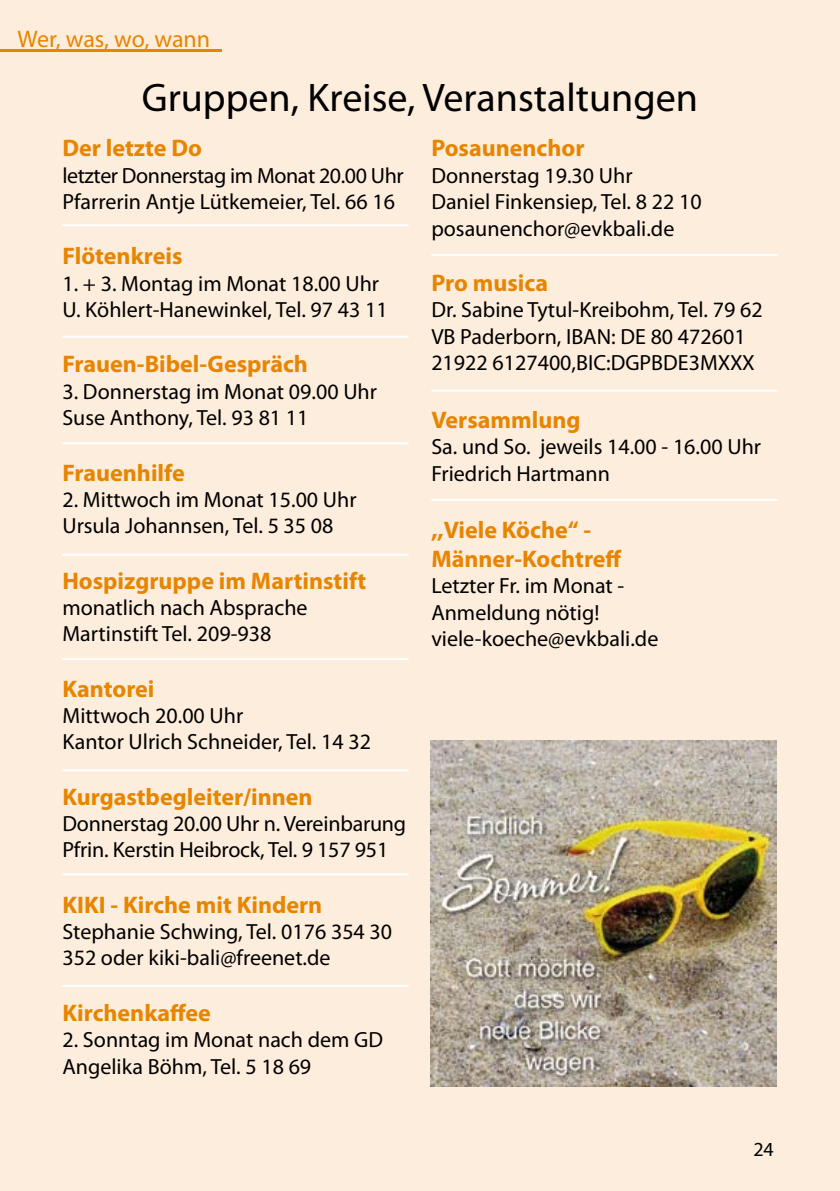
<style>
.page{position:relative;width:840px;height:1191px;background:#fff}
.page>*{position:absolute;margin:0;border:0;box-sizing:border-box;transform-origin:0 0}
.t1{font:40px "Myriad Pro";color:#000}
.t2{font:700 24px/28.8px "Myriad Pro";color:#e78500}
.t3{font:24px "Myriad Pro";color:#e78500}
.t4{font:22px/26.4px "Myriad Pro";color:#000}
.t5{font:20px "Myriad Pro";color:#000}
</style>
<div class="page">
<div style="left:0;top:0;width:839px;height:1191px;background:#fdeddc"></div>
<hr style="left:62px;top:224px;width:346px;height:2px;background:#fff">
<hr style="left:62px;top:336px;width:346px;height:2px;background:#fff">
<hr style="left:62px;top:442px;width:346px;height:2px;background:#fff">
<hr style="left:62px;top:554px;width:346px;height:2px;background:#fff">
<hr style="left:62px;top:658px;width:346px;height:2px;background:#fff">
<hr style="left:62px;top:769px;width:346px;height:2px;background:#fff">
<hr style="left:62px;top:873px;width:346px;height:2px;background:#fff">
<hr style="left:62px;top:984px;width:346px;height:2px;background:#fff">
<hr style="left:431px;top:254px;width:346px;height:2px;background:#fff">
<hr style="left:431px;top:390px;width:346px;height:2px;background:#fff">
<hr style="left:431px;top:499px;width:346px;height:2px;background:#fff">
<hr style="left:0;top:49px;width:221px;height:2px;background:#e78500">
<img style="left:430px;top:740px;width:346px;height:346px">
<p class="t3" style="left:18px;top:24px;width:194px">Wer, was, wo, wann</p>
<h1 class="t1" style="left:142px;top:73px;width:557px">Gruppen, Kreise, Veranstaltungen</h1>
<p class="t2" style="left:431px;top:133px;width:154px">Posaunenchor</p>
<p class="t4" style="left:431px;top:162px;width:272px">Donnerstag 19.30 Uhr<br>Daniel Finkensiep, Tel. 8 22 10 posaunenchor@evkbali.de</p>
<p class="t2" style="left:431px;top:267px;width:118px">Pro musica</p>
<p class="t4" style="left:431px;top:296px;width:332px">Dr. Sabine Tytul-Kreibohm, Tel. 79 62<br>VB Paderborn, IBAN: DE 80 472601<br>21922 6127400,BIC:DGPBDE3MXXX</p>
<p class="t2" style="left:431px;top:404px;width:151px">Versammlung</p>
<p class="t4" style="left:431px;top:433px;width:331px">Sa. und So. jeweils 14.00 - 16.00 Uhr<br>Friedrich Hartmann</p>
<p class="t2" style="left:62px;top:133px;width:141px">Der letzte Do</p>
<p class="t4" style="left:62px;top:162px;width:342px">letzter Donnerstag im Monat 20.00 Uhr<br>Pfarrerin Antje Lütkemeier, Tel. 66 16</p>
<p class="t2" style="left:62px;top:241px;width:122px">Flötenkreis</p>
<p class="t4" style="left:62px;top:270px;width:326px">1. + 3. Montag im Monat 18.00 Uhr<br>U. Köhlert-Hanewinkel, Tel. 97 43 11</p>
<p class="t2" style="left:62px;top:349px;width:247px">Frauen-Bibel-Gespräch</p>
<p class="t4" style="left:62px;top:378px;width:316px">3. Donnerstag im Monat 09.00 Uhr<br>Suse Anthony, Tel. 93 81 11</p>
<p class="t2" style="left:62px;top:457px;width:124px">Frauenhilfe</p>
<p class="t4" style="left:62px;top:486px;width:295px">2. Mittwoch im Monat 15.00 Uhr<br>Ursula Johannsen, Tel. 5 35 08</p>
<p class="t2" style="left:62px;top:565px;width:305px">Hospizgruppe im Martinstift</p>
<p class="t4" style="left:62px;top:594px;width:246px">monatlich nach Absprache<br>Martinstift Tel. 209-938</p>
<p class="t2" style="left:62px;top:673px;width:94px">Kantorei</p>
<p class="t4" style="left:62px;top:702px;width:310px">Mittwoch 20.00 Uhr<br>Kantor Ulrich Schneider, Tel. 14 32</p>
<p class="t2" style="left:62px;top:781px;width:251px">Kurgastbegleiter/innen</p>
<p class="t4" style="left:62px;top:810px;width:345px">Donnerstag 20.00 Uhr n. Vereinbarung<br>Pfrin. Kerstin Heibrock, Tel. 9 157 951</p>
<p class="t2" style="left:62px;top:889px;width:261px">KIKI - Kirche mit Kindern</p>
<p class="t4" style="left:62px;top:918px;width:331px">Stephanie Schwing, Tel. 0176 354 30<br>352 oder kiki-bali@freenet.de</p>
<p class="t2" style="left:62px;top:997px;width:150px">Kirchenkaffee</p>
<p class="t4" style="left:62px;top:1026px;width:322px">2. Sonntag im Monat nach dem GD<br>Angelika Böhm, Tel. 5 18 69</p>
<p class="t2" style="left:431px;top:515px;width:192px">,,Viele Köche“ -<br>Männer-Kochtreff</p>
<p class="t4" style="left:431px;top:572px;width:228px">Letzter Fr. im Monat -<br>Anmeldung nötig! viele-koeche@evkbali.de</p>
<p class="t5" style="left:752px;top:1137px;width:22px">24</p>
</div>
